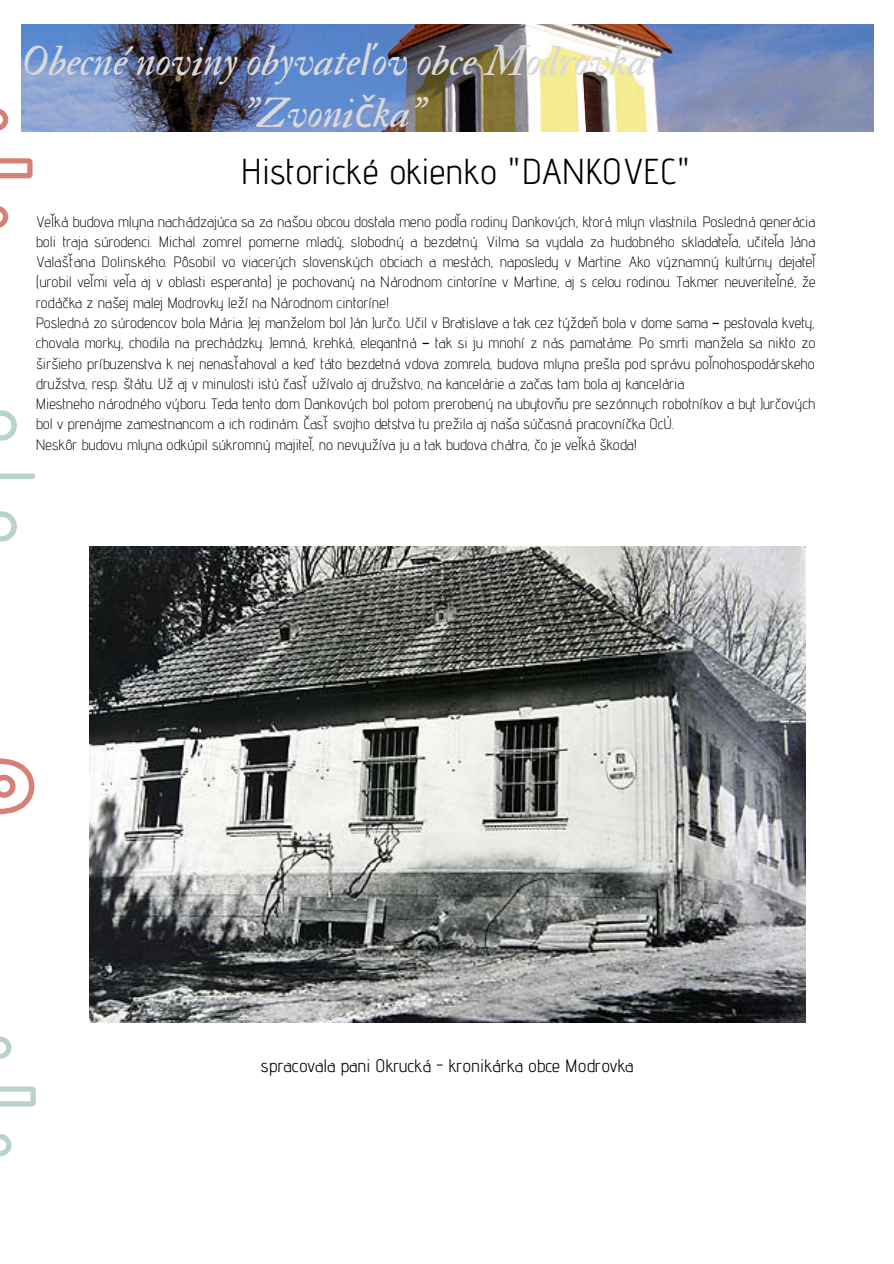
<style>
.page{position:relative;width:894px;height:1264px;background:#fff}
.page>*{position:absolute;margin:0;border:0;box-sizing:border-box;transform-origin:0 0}
.t1{font:42px/51.8px "IM FELL Double Pica Italic";color:#d9d9d9;text-align:center}
.t2{font:36px "Advent Pro";color:#000}
.t3{font:18px "Advent Pro";color:#000}
.t4{font:300 15px/20.2px "Advent Pro";color:#000}
.s1{font-family:"Noto Sans";font-style:italic}
.s2{font-family:"Noto Sans Gurmukhi";font-weight:400}
</style>
<div class="page">
<svg style="left:0;top:109px;width:8px;height:22px"></svg>
<svg style="left:0;top:158px;width:33px;height:20px"></svg>
<svg style="left:0;top:206px;width:8px;height:22px"></svg>
<svg style="left:0;top:511px;width:17px;height:30px"></svg>
<svg style="left:0;top:410px;width:17px;height:30px"></svg>
<svg style="left:0;top:473px;width:35px;height:6px"></svg>
<svg style="left:0;top:758px;width:34px;height:56px"></svg>
<svg style="left:0;top:1036px;width:11px;height:22px"></svg>
<svg style="left:0;top:1086px;width:36px;height:20px"></svg>
<svg style="left:0;top:1134px;width:11px;height:22px"></svg>
<img style="left:21px;top:25px;width:852px;height:107px">
<img style="left:89px;top:546px;width:715px;height:476px">
<h1 class="t1" style="left:21px;top:36px;width:628px">Obecné noviny obyvate<span class="s1">ľ</span>ov obce Modrovka "Zvoni<span class="s1">č</span>ka"</h1>
<h2 class="t2" style="left:241px;top:149px;width:451px">Historické okienko "DANKOVEC"</h2>
<p class="t4" style="left:36px;top:211px;width:781px">Veľká budova mlyna nachádzajúca sa za našou obcou dostala meno podľa rodiny Dankových, ktorá mlyn vlastnila. Posledná generácia boli traja súrodenci. Michal zomrel pomerne mladý, slobodný a bezdetný. Vilma sa vydala za hudobného skladateľa, učiteľa Jána Valašťana Dolinského. Pôsobil vo viacerých slovenských obciach a mestách, naposledy v Martine. Ako významný kultúrny dejateľ (urobil veľmi veľa aj v oblasti esperanta) je pochovaný na Národnom cintoríne v Martine, aj s celou rodinou. Takmer neuveriteľné, že rodáčka z našej malej Modrovky leží na Národnom cintoríne!<br>Posledná zo súrodencov bola Mária. Jej manželom bol Ján Jurčo. Učil v Bratislave a tak cez týždeň bola v dome sama <span class="s2">–</span> pestovala kvety, chovala morky, chodila na prechádzky. Jemná, krehká, elegantná <span class="s2">–</span> tak si ju mnohí z nás pamätáme. Po smrti manžela sa nikto zo širšieho príbuzenstva k nej nenasťahoval a keď táto bezdetná vdova zomrela, budova mlyna prešla pod správu poľnohospodárskeho družstva, resp. štátu. Už aj v minulosti istú časť užívalo aj družstvo, na kancelárie a začas tam bola aj kancelária<br>Miestneho národného výboru. Teda tento dom Dankových bol potom prerobený na ubytovňu pre sezónnych robotníkov a byt Jurčových bol v prenájme zamestnancom a ich rodinám. Časť svojho detstva tu prežila aj naša súčasná pracovníčka OcÚ.<br>Neskôr budovu mlyna odkúpil súkromný majiteľ, no nevyužíva ju a tak budova chátra, čo je veľká škoda!</p>
<p class="t3" style="left:261px;top:1054px;width:374px">spracovala pani Okrucká - kronikárka obce Modrovka</p>
</div>
